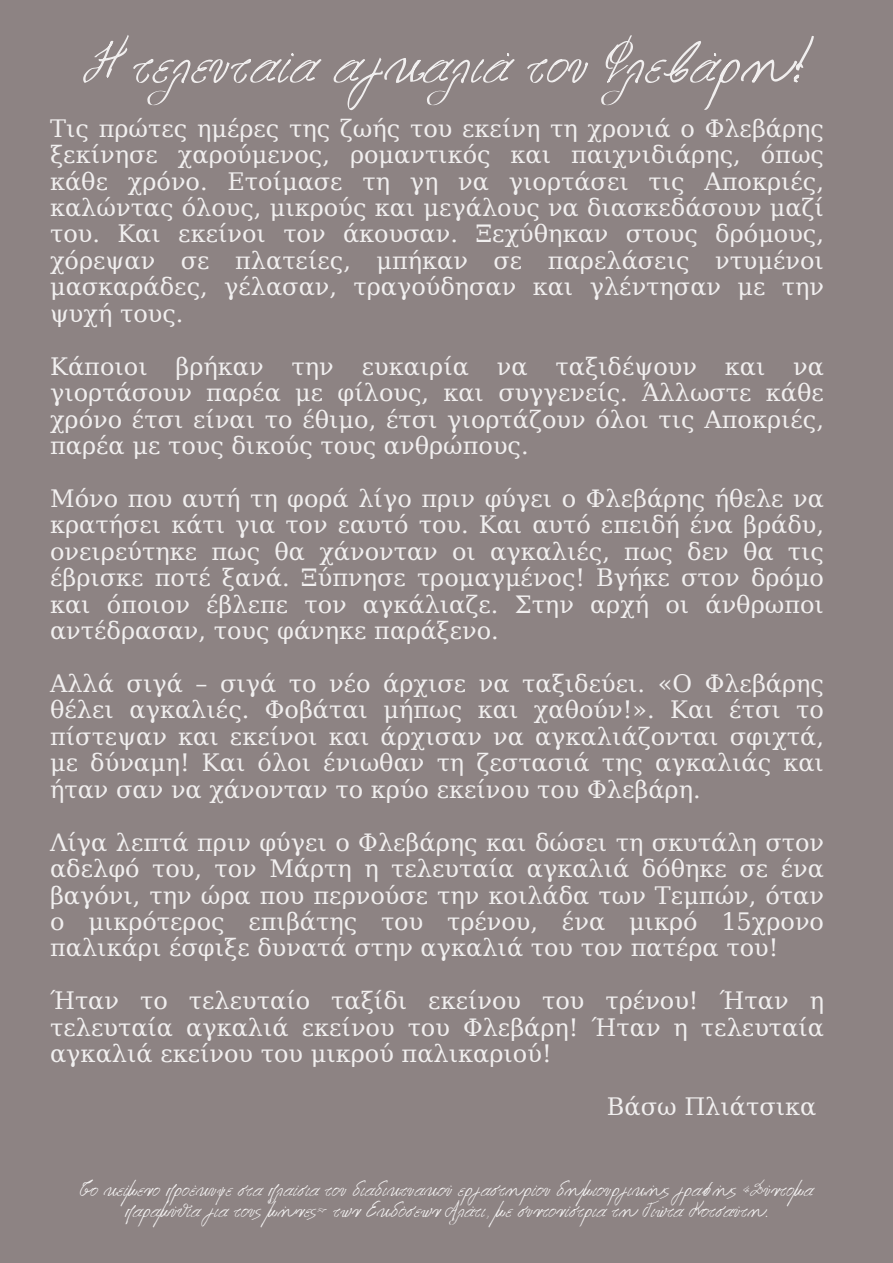
<style>
.page{position:relative;width:893px;height:1263px;background:#8d8383}
.page>*{position:absolute;margin:0;border:0;box-sizing:border-box;transform-origin:0 0}
.t1{font:60px "Aka Acid GR Cyberella";color:#f1efef}
.t2{font:24px/26.4px "DejaVu Serif";color:#f1efef;text-align:justify}
.t3{font:21px/21.4px "Aka Acid GR Cyberella";color:#f1efef;text-align:center}
</style>
<div class="page">
<h2 class="t1" style="left:83px;top:35px;width:725px">Η τελευταία αγκαλιά του Φλεβάρη!</h2>
<h1 class="t2" style="left:50px;top:115px;width:775px">Τις πρώτες ημέρες της ζωής του εκείνη τη χρονιά ο Φλεβάρης ξεκίνησε χαρούμενος, ρομαντικός και παιχνιδιάρης, όπως κάθε χρόνο. Ετοίμασε τη γη να γιορτάσει τις Αποκριές, καλώντας όλους, μικρούς και μεγάλους να διασκεδάσουν μαζί του. Και εκείνοι τον άκουσαν. Ξεχύθηκαν στους δρόμους, χόρεψαν σε πλατείες, μπήκαν σε παρελάσεις ντυμένοι μασκαράδες, γέλασαν, τραγούδησαν και γλέντησαν με την ψυχή τους.</h1>
<h2 class="t2" style="left:50px;top:353px;width:775px">Κάποιοι βρήκαν την ευκαιρία να ταξιδέψουν και να γιορτάσουν παρέα με φίλους, και συγγενείς. Άλλωστε κάθε χρόνο έτσι είναι το έθιμο, έτσι γιορτάζουν όλοι τις Αποκριές, παρέα με τους δικούς τους ανθρώπους.</h2>
<h2 class="t2" style="left:50px;top:485px;width:775px">Μόνο που αυτή τη φορά λίγο πριν φύγει ο Φλεβάρης ήθελε να κρατήσει κάτι για τον εαυτό του. Και αυτό επειδή ένα βράδυ, ονειρεύτηκε πως θα χάνονταν οι αγκαλιές, πως δεν θα τις έβρισκε ποτέ ξανά. Ξύπνησε τρομαγμένος! Βγήκε στον δρόμο και όποιον έβλεπε τον αγκάλιαζε. Στην αρχή οι άνθρωποι αντέδρασαν, τους φάνηκε παράξενο.</h2>
<h2 class="t2" style="left:50px;top:670px;width:775px">Αλλά σιγά – σιγά το νέο άρχισε να ταξιδεύει. «Ο Φλεβάρης θέλει αγκαλιές. Φοβάται μήπως και χαθούν!». Και έτσι το πίστεψαν και εκείνοι και άρχισαν να αγκαλιάζονται σφιχτά, με δύναμη! Και όλοι ένιωθαν τη ζεστασιά της αγκαλιάς και ήταν σαν να χάνονταν το κρύο εκείνου του Φλεβάρη.</h2>
<h2 class="t2" style="left:50px;top:829px;width:775px">Λίγα λεπτά πριν φύγει ο Φλεβάρης και δώσει τη σκυτάλη στον αδελφό του, τον Μάρτη η τελευταία αγκαλιά δόθηκε σε ένα βαγόνι, την ώρα που περνούσε την κοιλάδα των Τεμπών, όταν ο μικρότερος επιβάτης του τρένου, ένα μικρό 15χρονο παλικάρι έσφιξε δυνατά στην αγκαλιά του τον πατέρα του!</h2>
<h2 class="t2" style="left:50px;top:988px;width:775px">Ήταν το τελευταίο ταξίδι εκείνου του τρένου! Ήταν η τελευταία αγκαλιά εκείνου του Φλεβάρη! Ήταν η τελευταία αγκαλιά εκείνου του μικρού παλικαριού!</h2>
<h2 class="t2" style="left:607px;top:1093px;width:211px">Βάσω Πλιάτσικα</h2>
<p class="t3" style="left:80px;top:1179px;width:735px">Το κείμενο προέκυψε στα πλαίσια του διαδικτυακού εργαστηρίου δημιουργικής γραφής «Σύντομα παραμύθια για τους μήνες» των Εκδόσεων Αλάτι, με συντονίστρια τη Γιώτα Κοτσαύτη.</p>
</div>
